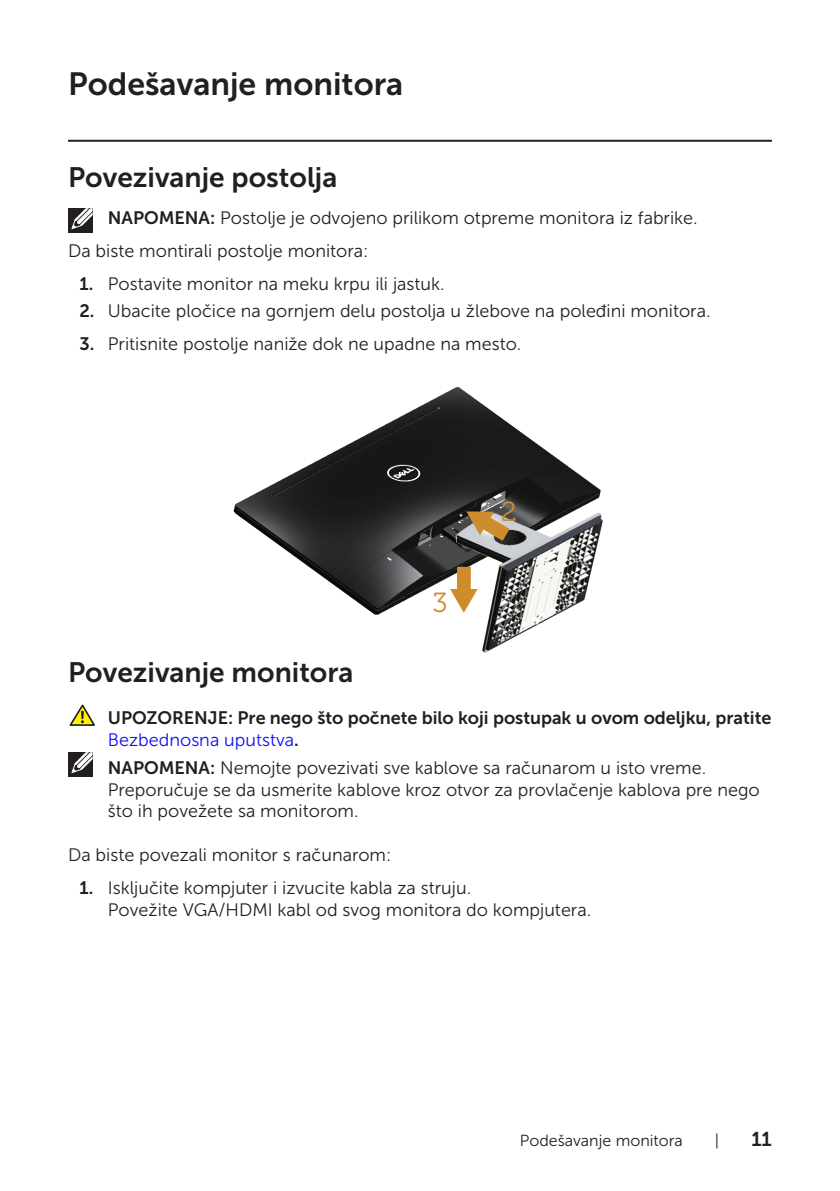
<style>
.page{position:relative;width:840px;height:1191px;background:#fff}
.page>*{position:absolute;margin:0;border:0;box-sizing:border-box;transform-origin:0 0}
.Head_1{font:32px "Museo Sans For Dell 700";color:#231f20}
.Head_2{font:28px "Museo Sans For Dell 700";color:#231f20}
.t1{font:27.6px "Museo For Dell 300";color:#cf8c2d}
.t2{font:20px "Museo Sans For Dell 700";color:#231f20}
.text{font:18px/21.6px "Museo Sans For Dell 300";color:#231f20}
.text-2{font:18px/21.6px "Museo Sans For Dell 700";color:#231f20}
.t3{font:16px "Museo Sans For Dell 300";color:#231f20}
.s1{font-family:"Museo Sans For Dell 700"}
.s2{font-family:"Museo Sans For Dell 300";color:#1111f6}
</style>
<div class="page">
<hr style="left:68px;top:140px;width:703px;height:2px;background:#231f20">
<div style="left:68px;top:208px;width:24px;height:25px;background:#231f20"></div>
<svg style="left:71px;top:208px;width:22px;height:22px"></svg>
<img style="left:233px;top:387px;width:368px;height:228px">
<img style="left:454px;top:511px;width:149px;height:142px">
<svg style="left:450px;top:567px;width:27px;height:46px"></svg>
<svg style="left:459px;top:502px;width:65px;height:52px;background:#847969"></svg>
<svg style="left:69px;top:704px;width:26px;height:22px"></svg>
<div style="left:68px;top:752px;width:24px;height:24px;background:#231f20"></div>
<svg style="left:71px;top:752px;width:22px;height:22px"></svg>
<p class="Head_1" style="left:68px;top:66px;width:336px">Podešavanje monitora</p>
<p class="Head_2" style="left:68px;top:162px;width:271px">Povezivanje postolja</p>
<p class="text" style="left:108px;top:207px;width:591px"><span class="s1">NAPOMENA:</span> Postolje je odvojeno prilikom otpreme monitora iz fabrike.</p>
<p class="text" style="left:68px;top:240px;width:302px">Da biste montirali postolje monitora:</p>
<p class="text" style="left:79px;top:273px;width:366px"><span class="s1">1.</span> Postavite monitor na meku krpu ili jastuk.</p>
<p class="text" style="left:79px;top:300px;width:632px"><span class="s1">2.</span> Ubacite pločice na gornjem delu postolja u žlebove na poleđini monitora.</p>
<p class="text" style="left:79px;top:333px;width:443px"><span class="s1">3.</span> Pritisnite postolje naniže dok ne upadne na mesto.</p>
<p class="t1" style="left:432px;top:588px;width:16px">3</p>
<p class="t1" style="left:501px;top:497px;width:17px">2</p>
<p class="Head_2" style="left:68px;top:656px;width:287px">Povezivanje monitora</p>
<p class="text-2" style="left:108px;top:707px;width:664px">UPOZORENJE: Pre nego što počnete bilo koji postupak u ovom odeljku, pratite<br><span class="s2">Bezbednosna uputstva</span>.</p>
<p class="text" style="left:108px;top:757px;width:653px"><span class="s1">NAPOMENA:</span> Nemojte povezivati sve kablove sa računarom u isto vreme.<br>Preporučuje se da usmerite kablove kroz otvor za provlačenje kablova pre nego što ih povežete sa monitorom.</p>
<p class="text" style="left:68px;top:844px;width:324px">Da biste povezali monitor s računarom:</p>
<p class="text" style="left:108px;top:877px;width:484px;text-indent:-28px"><span class="s1">1.</span> Isključite kompjuter i izvucite kabla za struju.<br>Povežite VGA/HDMI kabl od svog monitora do kompjutera.</p>
<p class="t3" style="left:519px;top:1131px;width:164px">Podešavanje monitora</p>
<p class="t3" style="left:714px;top:1131px;width:6px">|</p>
<p class="t2" style="left:751px;top:1127px;width:22px">11</p>
</div>
